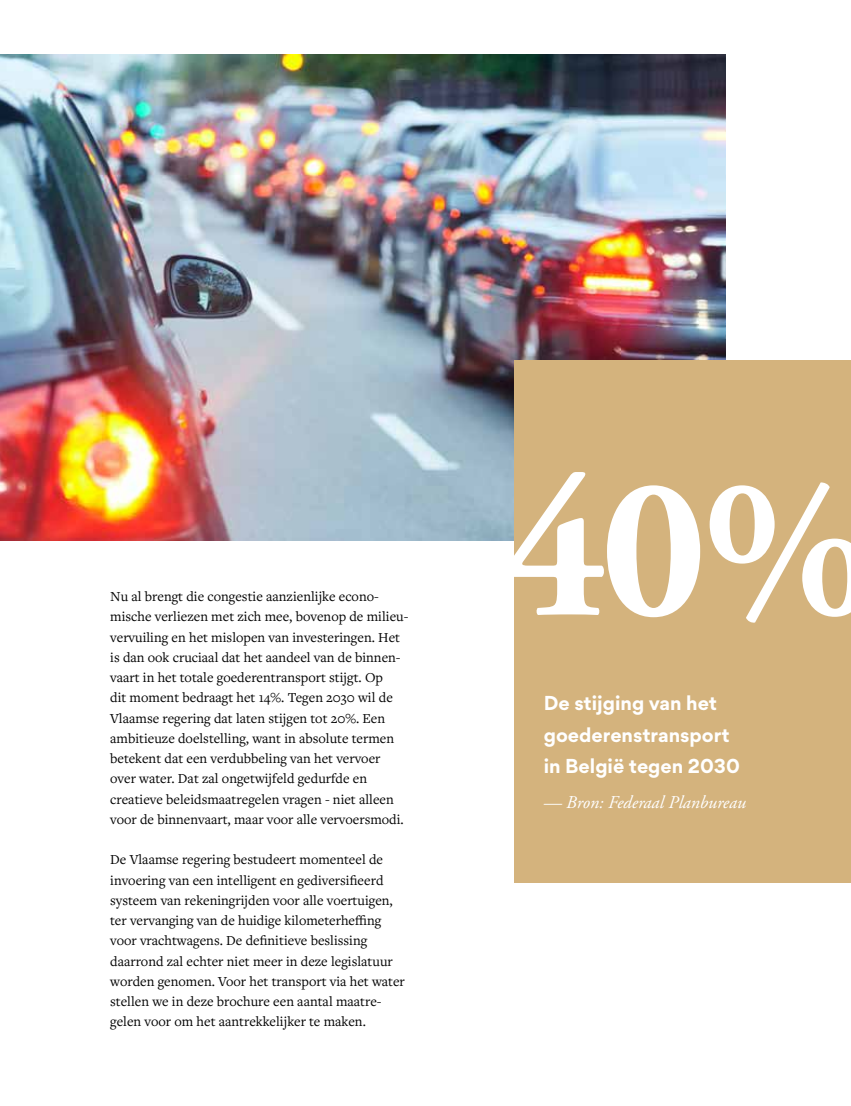
<style>
.page{position:relative;width:851px;height:1106px;background:#fff}
.page>*{position:absolute;margin:0;border:0;box-sizing:border-box;transform-origin:0 0}
.t1{font:700 201.6px "Adobe Garamond Pro";color:#fff}
.t2{font:700 18px/31.5px "Gordita";color:#fff}
.t3{font:italic 18px "Adobe Garamond Pro";color:#fff}
.t4{font:14.25px/20.2px "Freight Text Pro";color:#000}
</style>
<div class="page">
<img style="left:0;top:54px;width:725px;height:486px">
<div style="left:514px;top:360px;width:336px;height:522px;background:#d4b37d"></div>
<p class="t4" style="left:110px;top:586px;width:299px">Nu al brengt die congestie aanzienlijke econo&shy;mische verliezen met zich mee, bovenop de milieu&shy;vervuiling en het mislopen van investeringen. Het is dan ook cruciaal dat het aandeel van de binnen&shy;vaart in het totale goederentransport stijgt. Op<br>dit moment bedraagt het 14%. Tegen 2030 wil de Vlaamse regering dat laten stijgen tot 20%. Een ambitieuze doelstelling, want in absolute termen betekent dat een verdubbeling van het vervoer over water. Dat zal ongetwijfeld gedurfde en creatieve beleidsmaatregelen vragen - niet alleen voor de binnenvaart, maar voor alle vervoersmodi.</p>
<p class="t4" style="left:110px;top:849px;width:296px">De Vlaamse regering bestudeert momenteel de invoering van een intelligent en gediversifieerd systeem van rekeningrijden voor alle voertuigen, ter vervanging van de huidige kilometerheffing voor vrachtwagens. De definitieve beslissing daarrond zal echter niet meer in deze legislatuur worden genomen. Voor het transport via het water stellen we in deze brochure een aantal maatre&shy;gelen voor om het aantrekkelijker te maken.</p>
<h1 class="t1" style="left:501px;top:433px;width:376px">40%</h1>
<p class="t2" style="left:543px;top:687px;width:197px">De stijging van het goederenstransport in België tegen 2030</p>
<p class="t3" style="left:543px;top:791px;width:204px">— Bron: Federaal Planbureau</p>
</div>
